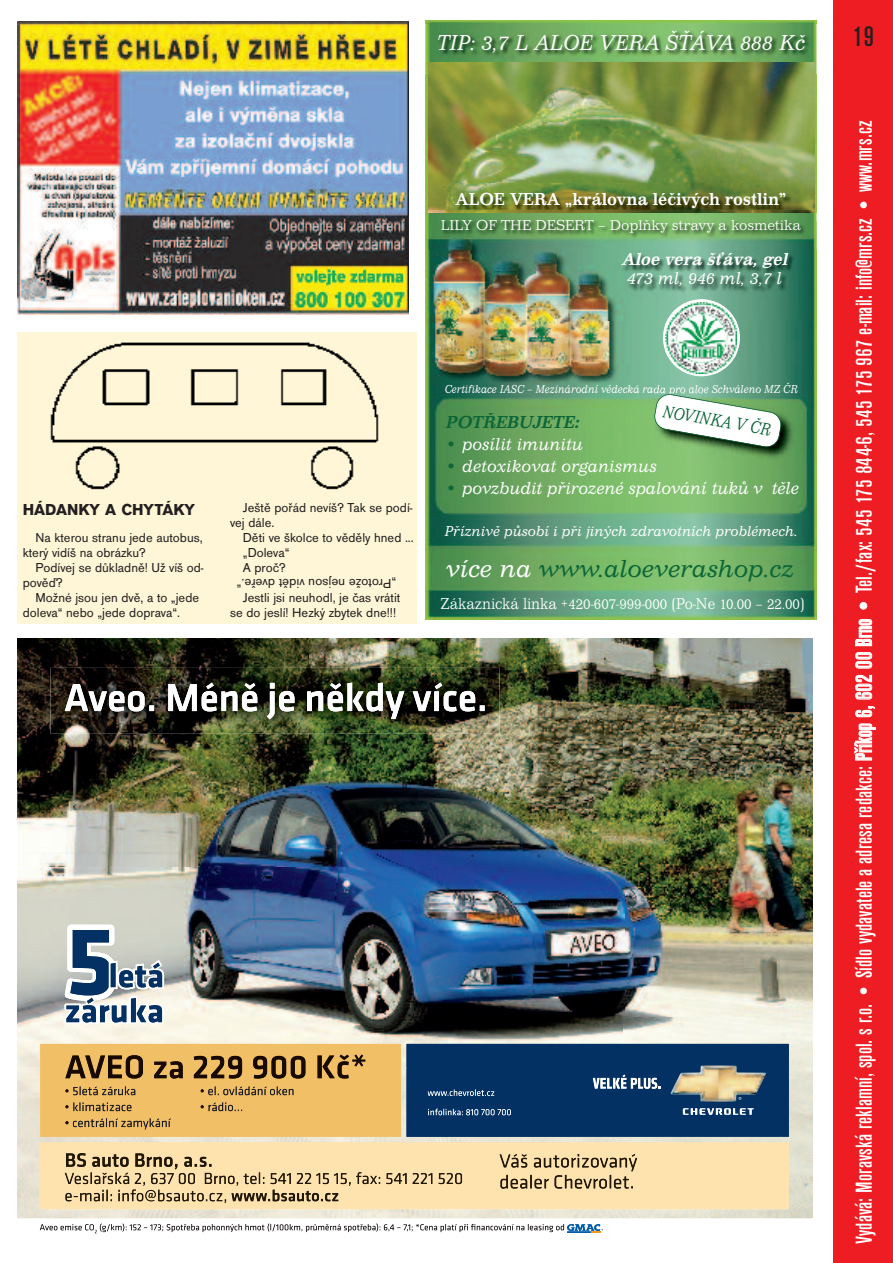
<style>
.page{position:relative;width:893px;height:1263px;background:#fff}
.page>*{position:absolute;margin:0;border:0;box-sizing:border-box;transform-origin:0 0}
.t1{font:500 condensed 30px "Accius TCE";color:#231f20}
.t2{font:italic 300 25.5px "Impressum TCE";color:#0c6638;scale:1.05 1}
.t3{font:500 condensed 24px "Accius TCE";color:#fff}
.t4{font:italic 300 22.5px "Impressum TCE";color:#fff}
.t5{font:italic 300 18px "Impressum TCE";color:#fff}
.t6{font:500 18px "Impressum TCE";color:#fff}
.t7{font:italic 500 18px "Impressum TCE";color:#fff}
.t8{font:italic 500 18px "Impressum SCTCE";color:#0c6638}
.t9{font:italic 300 18px "Impressum TCE";color:#0c6638;scale:.85 1}
.t10{font:300 16.5px "Impressum TCE";color:#fff;scale:.89 1}
.t11{font:700 16.5px "Accius TCE";color:#231f20}
.t12{font:italic 300 15px "Impressum TCE";color:#fff}
.t13{font:300 15px "Impressum TCE";color:#fff}
.t14{font:13.5px/15px "Accius TCE";color:#231f20}
.t15{font:italic 300 12px "Impressum TCE";color:#fff;scale:.9 1}
.s1{color:#0c6638}
.s2{color:#fff}
</style>
<div class="page">
<div style="left:17px;top:332px;width:400px;height:292px;background:#fef6d6"></div>
<div style="left:833px;top:0;width:60px;height:1263px;background:#ee1d23"></div>
<img style="left:17px;top:22px;width:391px;height:293px">
<img style="left:17px;top:639px;width:607px;height:229px">
<img style="left:624px;top:639px;width:188px;height:429px">
<img style="left:17px;top:868px;width:397px;height:200px">
<img style="left:414px;top:868px;width:210px;height:176px">
<img style="left:362px;top:1068px;width:52px;height:150px">
<div style="left:39px;top:1142px;width:750px;height:67px;background:#fee3af"></div>
<svg style="left:407px;top:1044px;width:382px;height:93px;background:#18406a"></svg>
<svg style="left:65px;top:1153px;width:572px;height:50px;background:#dcc395"></svg>
<img style="left:51px;top:668px;width:448px;height:66px">
<img style="left:65px;top:682px;width:420px;height:37px">
<svg style="left:40px;top:1223px;width:563px;height:10px"></svg>
<svg style="left:64px;top:925px;width:100px;height:99px"></svg>
<svg style="left:40px;top:1044px;width:361px;height:93px;background:#d7aa5b"></svg>
<img style="left:50px;top:342px;width:329px;height:148px">
<img style="left:425px;top:20px;width:391px;height:600px">
<img style="left:428px;top:74px;width:386px;height:136px">
<svg style="left:663px;top:299px;width:77px;height:77px"></svg>
<img style="left:666px;top:321px;width:71px;height:52px">
<img style="left:425px;top:24px;width:392px;height:50px">
<img style="left:428px;top:63px;width:386px;height:11px">
<img style="left:431px;top:183px;width:386px;height:27px">
<img style="left:428px;top:213px;width:389px;height:36px">
<img style="left:431px;top:213px;width:383px;height:8px">
<svg style="left:814px;top:210px;width:3px;height:11px"></svg>
<img style="left:431px;top:210px;width:383px;height:3px">
<img style="left:602px;top:243px;width:210px;height:78px">
<img style="left:687px;top:299px;width:29px;height:3px">
<img style="left:667px;top:302px;width:69px;height:19px">
<img style="left:644px;top:383px;width:160px;height:87px">
<svg style="left:653px;top:393px;width:129px;height:55px"></svg>
<h3 class="t4" style="left:437px;top:29px;width:369px">TIP: 3,7 L ALOE VERA ŠŤÁVA 888 Kč</h3>
<h3 class="t6" style="left:456px;top:188px;width:332px">ALOE VERA „královna léčivých rostlin“</h3>
<p class="t13" style="left:441px;top:216px;width:362px">LILY OF THE DESERT – Doplňky stravy a kosmetika</p>
<h3 class="t7" style="left:622px;top:248px;width:171px">Aloe vera šťáva, gel</h3>
<h3 class="t5" style="left:627px;top:268px;width:156px">473 ml, 946 ml, 3,7 l</h3>
<p class="t11" style="left:23px;top:499px;width:174px">HÁDANKY A CHYTÁKY</p>
<p class="t14" style="left:23px;top:529px;width:182px;text-indent:13px">Na kterou stranu jede autobus, který vidíš na obrázku?</p>
<p class="t14" style="left:23px;top:559px;width:182px;text-indent:13px">Podívej se důkladně! Už víš od&shy;pověď?</p>
<p class="t14" style="left:23px;top:589px;width:178px;text-indent:13px">Možné jsou jen dvě, a to „jede doleva“ nebo „jede doprava“.</p>
<p class="t14" style="left:230px;top:500px;width:184px;text-indent:13px">Ještě pořád nevíš? Tak se podí&shy;vej dále.</p>
<p class="t14" style="left:243px;top:530px;width:172px">Děti ve školce to věděly hned ... „Doleva“<br>A proč?</p>
<p class="t14" style="left:230px;top:590px;width:172px;text-indent:13px">Jestli jsi neuhodl, je čas vrátit se do jeslí! Hezký zbytek dne!!!</p>
<p class="t14" style="left:396px;top:591px;width:161px;rotate:-180deg">P„ ežot or uos j en “ . eřevdt ěd i v</p>
<p class="t15" style="left:445px;top:382px;width:394px">Certifikace IASC – Mezinárodní vědecká rada pro aloe Schváleno MZ ČR</p>
<h3 class="t8" style="left:445px;top:411px;width:139px">POTŘEBUJETE:</h3>
<h3 class="t5" style="left:445px;top:433px;width:139px"><span class="s1">•</span> posílit imunitu</h3>
<h3 class="t5" style="left:445px;top:455px;width:213px"><span class="s1">•</span> detoxikovat organismus</h3>
<h3 class="t5" style="left:445px;top:477px;width:355px"><span class="s1">•</span> povzbudit přirozené spalování tuků v těle</h3>
<p class="t12" style="left:445px;top:522px;width:354px">Příznivě působí i při jiných zdravotních problémech.</p>
<h2 class="t2" style="left:446px;top:553px;width:333px"><span class="s2">více na</span> www.aloeverashop.cz</h2>
<h3 class="t9" style="left:665px;top:400px;width:131px;rotate:10deg">NOVINKA V ČR</h3>
<p class="t10" style="left:440px;top:593px;width:411px">Zákaznická linka +420-607-999-000 (Po-Ne 10.00 – 22.00)</p>
<h1 class="t1" style="left:852px;top:18px;width:24px">19</h1>
<h3 class="t3" style="left:850px;top:1244px;width:1124px;rotate:-90deg">Vydává: Moravská reklamní, spol. s r.o. • Sídlo vydavatele a adresa redakce: Příkop 6, 602 00 Brno • Tel./fax: 545 175 844-6, 545 175 967 e-mail: info@mrs.cz • www.mrs.cz</h3>
</div>
